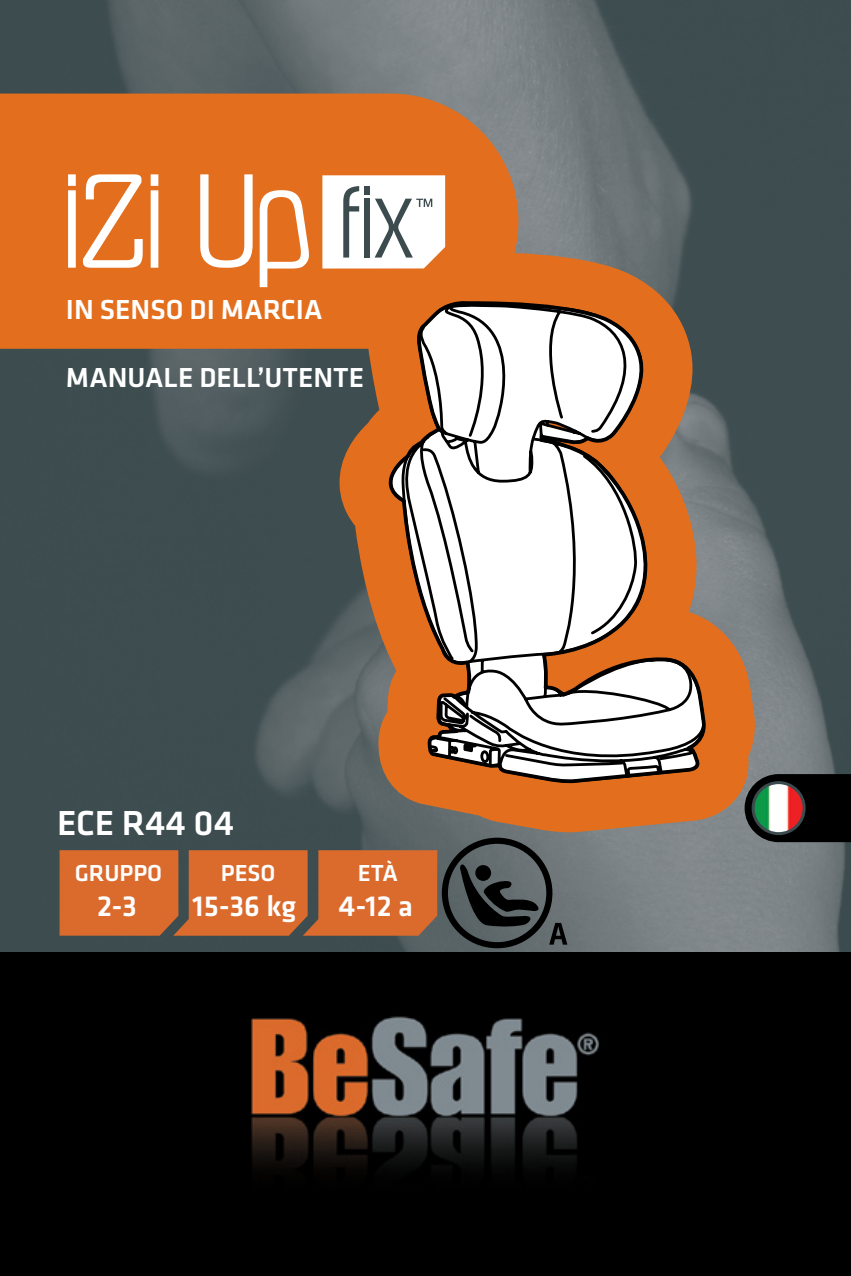
<style>
.page{position:relative;width:851px;height:1276px;background:#fff}
.page>*{position:absolute;margin:0;border:0;box-sizing:border-box;transform-origin:0 0}
.t1{font:500 36px "Klavika";color:#fff}
.t2{font:500 30px "Klavika";color:#fff}
.t3{font:500 28.5px "Klavika";color:#fff}
.t4{font:500 24px "Klavika";color:#fff}
</style>
<div class="page">
<img style="left:0;top:0;width:850px;height:952px">
<div style="left:0;top:94px;width:518px;height:255px;background:#e36f1e"></div>
<svg style="left:338px;top:252px;width:418px;height:580px;background:#806650"></svg>
<svg style="left:371px;top:301px;width:14px;height:494px;background:#b76d38"></svg>
<svg style="left:385px;top:267px;width:324px;height:685px"></svg>
<img style="left:0;top:952px;width:850px;height:324px">
<svg style="left:744px;top:774px;width:106px;height:68px;background:#0f1010"></svg>
<img style="left:753px;top:782px;width:51px;height:51px;border-radius:26px">
<div style="left:751px;top:781px;width:54px;height:54px;border:3px solid #3b4b4e;border-radius:50%"></div>
<svg style="left:322px;top:175px;width:123px;height:93px"></svg>
<div style="left:68px;top:174px;width:8px;height:12px;background:#fff"></div>
<div style="left:68px;top:190px;width:8px;height:78px;background:#fff"></div>
<svg style="left:83px;top:174px;width:60px;height:94px"></svg>
<div style="left:151px;top:174px;width:7px;height:12px;background:#fff"></div>
<div style="left:151px;top:190px;width:7px;height:78px;background:#fff"></div>
<svg style="left:259px;top:190px;width:50px;height:97px"></svg>
<svg style="left:200px;top:174px;width:52px;height:94px"></svg>
<svg style="left:60px;top:837px;width:507px;height:111px;background:#945d3d"></svg>
<p class="t3" style="left:66px;top:294px;width:258px">IN SENSO DI MARCIA</p>
<p class="t3" style="left:66px;top:362px;width:300px">MANUALE DELL’UTENTE</p>
<p class="t1" style="left:57px;top:803px;width:19px">ECE</p>
<p class="t1" style="left:122px;top:803px;width:114px">R44 04</p>
<p class="t4" style="left:75px;top:860px;width:89px">GRUPPO</p>
<p class="t4" style="left:221px;top:860px;width:56px">PESO</p>
<p class="t4" style="left:358px;top:860px;width:42px">ETÀ</p>
<p class="t2" style="left:97px;top:889px;width:42px">2-3</p>
<p class="t2" style="left:192px;top:889px;width:106px">15-36 KG</p>
<p class="t2" style="left:338px;top:889px;width:76px">4-12 A</p>
</div>
